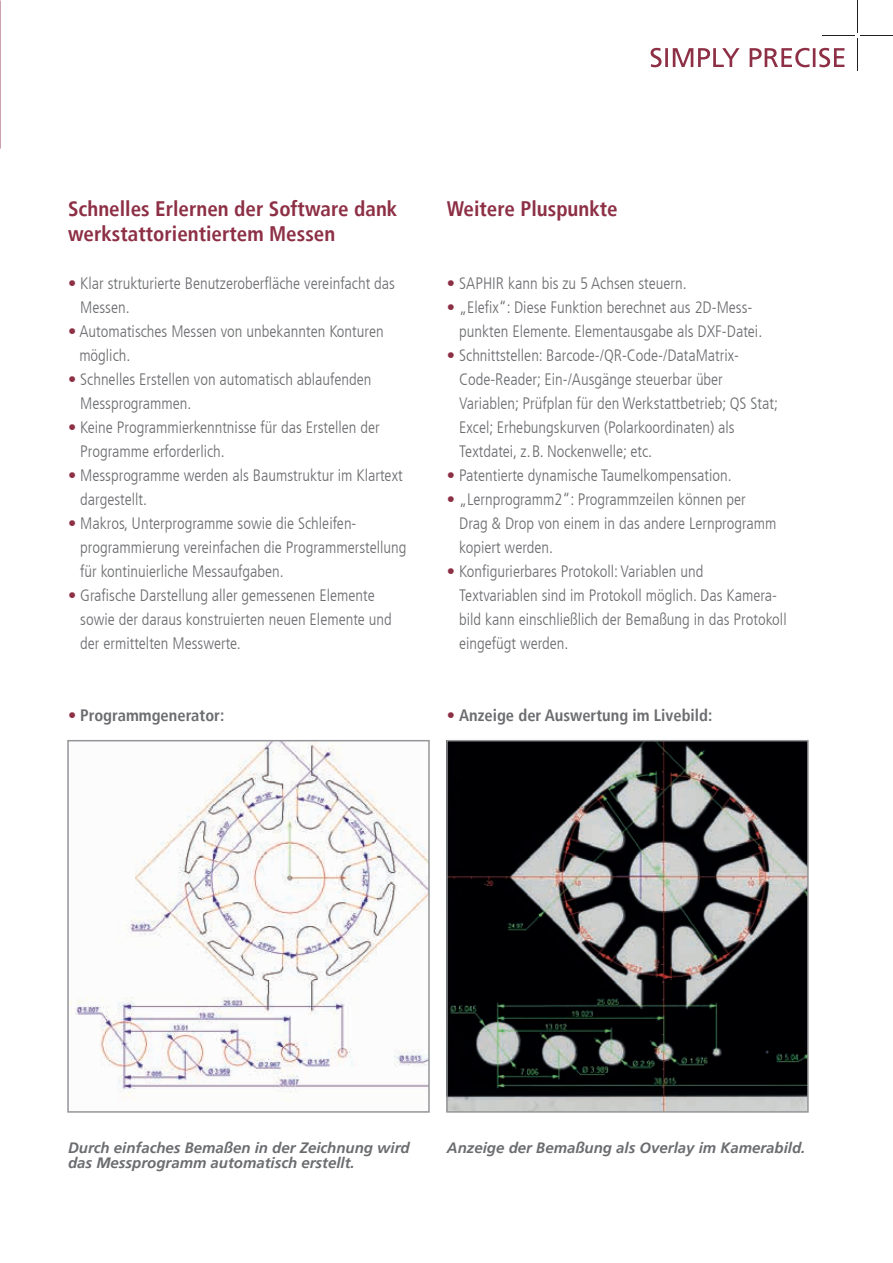
<style>
.page{position:relative;width:893px;height:1263px;background:#fff}
.page>*{position:absolute;margin:0;border:0;box-sizing:border-box;transform-origin:0 0}
.t1{font:700 condensed 21px/25.2px "Frutiger LT";color:#8d2f45}
.t2{font:300 condensed 16.5px/24px "Frutiger LT";color:#6c6d70}
.t3{font:700 condensed 16.5px "Frutiger LT";color:#6c6d70}
.t4{font:italic 700 15px/15px "Frutiger LT";color:#6c6d70}
.s1{color:#8d2f45}
.s2{font-weight:300;color:#8d2f45}
</style>
<div class="page">
<svg style="left:446px;top:740px;width:363px;height:373px;background:#424344"></svg>
<svg style="left:67px;top:740px;width:363px;height:373px"></svg>
<hr style="left:857px;top:0;width:1px;height:32px;background:#231f20">
<hr style="left:861px;top:35px;width:32px;height:1px;background:#231f20">
<hr style="left:823px;top:35px;width:32px;height:1px;background:#231f20">
<hr style="left:857px;top:38px;width:1px;height:33px;background:#231f20">
<svg style="left:651px;top:48px;width:193px;height:19px"></svg>
<p class="t1" style="left:68px;top:196px;width:331px">Schnelles Erlernen der Software dank werkstattorientiertem Messen</p>
<p class="t1" style="left:447px;top:196px;width:172px">Weitere Pluspunkte</p>
<p class="t2" style="left:80px;top:271px;width:316px;text-indent:-12px"><span class="s1">•</span> Klar strukturierte Benutzeroberfläche vereinfacht das<br>Messen.</p>
<p class="t2" style="left:79px;top:319px;width:306px;text-indent:-11px"><span class="s1">•</span> Automatisches Messen von unbekannten Konturen möglich.</p>
<p class="t2" style="left:80px;top:367px;width:293px;text-indent:-12px"><span class="s1">•</span> Schnelles Erstellen von automatisch ablaufenden<br>Messprogrammen.</p>
<p class="t2" style="left:80px;top:415px;width:301px;text-indent:-12px"><span class="s1">•</span> Keine Programmierkenntnisse für das Erstellen der<br>Programme erforderlich.</p>
<p class="t2" style="left:80px;top:463px;width:324px;text-indent:-12px"><span class="s1">•</span> Messprogramme werden als Baumstruktur im Klartext dargestellt.</p>
<p class="t2" style="left:80px;top:511px;width:328px;text-indent:-12px"><span class="s1">•</span> Makros, Unterprogramme sowie die Schleifen&shy;programmierung vereinfachen die Programmerstellung für kontinuierliche Messaufgaben.</p>
<p class="t2" style="left:80px;top:583px;width:313px;text-indent:-12px"><span class="s1">•</span> Grafische Darstellung aller gemessenen Elemente sowie der daraus konstruierten neuen Elemente und der ermittelten Messwerte.</p>
<p class="t2" style="left:447px;top:271px;width:241px"><span class="s1">•</span> SAPHIR kann bis zu 5 Achsen steuern.</p>
<p class="t2" style="left:459px;top:295px;width:305px;text-indent:-12px"><span class="s1">•</span> „Elefix“: Diese Funktion berechnet aus 2D-Mess&shy;punkten Elemente. Elementausgabe als DXF-Datei.</p>
<p class="t2" style="left:459px;top:343px;width:320px;text-indent:-12px"><span class="s1">•</span> Schnittstellen: Barcode-/QR-Code-/DataMatrix-Code-Reader; Ein-/Ausgänge steuerbar über Variablen; Prüfplan für den Werkstattbetrieb; QS Stat; Excel; Erhebungskurven (Polarkoordinaten) als Textdatei, z. B. Nockenwelle; etc.</p>
<p class="t2" style="left:447px;top:463px;width:286px"><span class="s1">•</span> Patentierte dynamische Taumelkompensation.</p>
<p class="t2" style="left:459px;top:487px;width:319px;text-indent:-12px"><span class="s1">•</span> „Lernprogramm2“: Programmzeilen können per<br>Drag &amp; Drop von einem in das andere Lernprogramm kopiert werden.</p>
<p class="t2" style="left:459px;top:559px;width:329px;text-indent:-12px"><span class="s1">•</span> Konfigurierbares Protokoll: Variablen und<br>Textvariablen sind im Protokoll möglich. Das Kamera&shy;bild kann einschließlich der Bemaßung in das Protokoll eingefügt werden.</p>
<p class="t3" style="left:68px;top:705px;width:158px"><span class="s2">•</span> Programmgenerator:</p>
<p class="t3" style="left:447px;top:705px;width:267px"><span class="s2">•</span> Anzeige der Auswertung im Livebild:</p>
<p class="t4" style="left:68px;top:1140px;width:343px">Durch einfaches Bemaßen in der Zeichnung wird das Messprogramm automatisch erstellt.</p>
<p class="t4" style="left:447px;top:1140px;width:360px">Anzeige der Bemaßung als Overlay im Kamerabild.</p>
</div>
